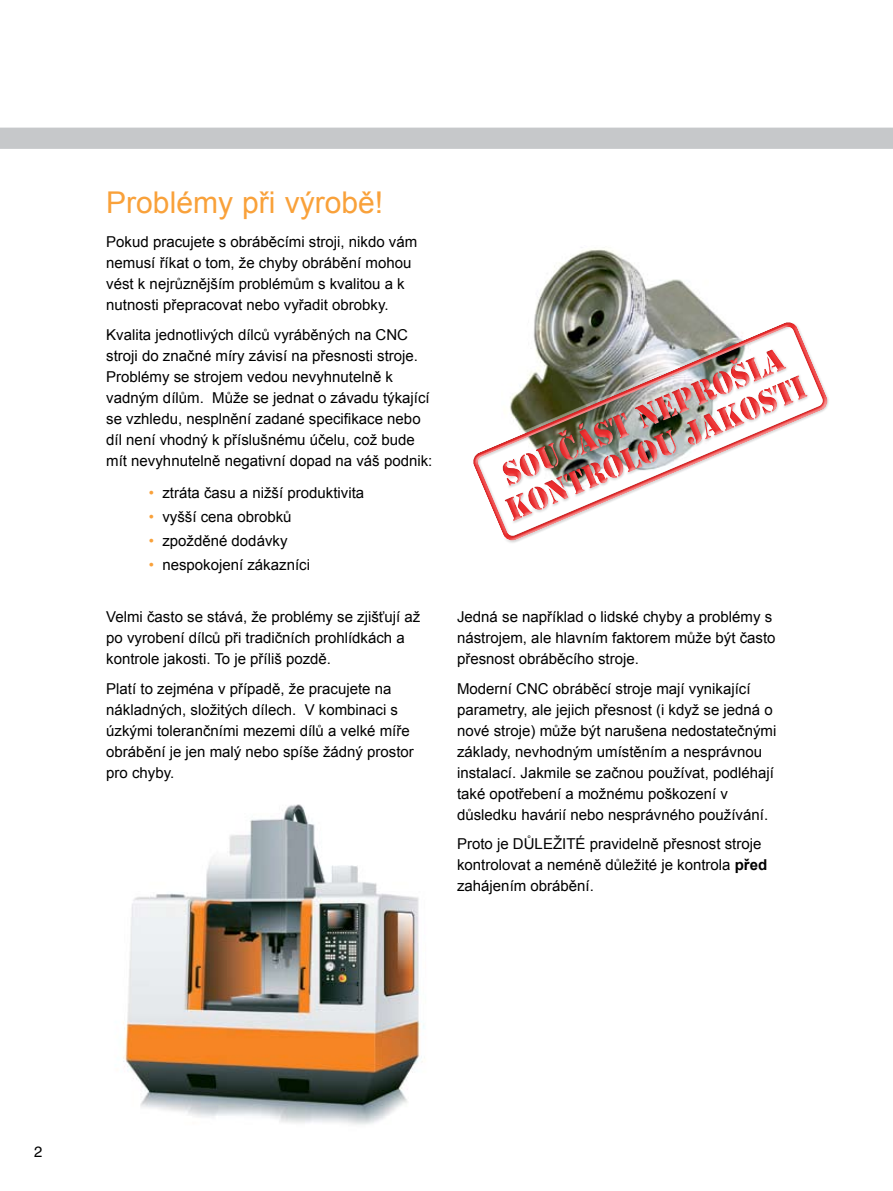
<style>
.page{position:relative;width:893px;height:1191px;background:#fff}
.page>*{position:absolute;margin:0;border:0;box-sizing:border-box;transform-origin:0 0}
.t1{font:30px "Arial";color:#f9a13a}
.t2{font:15px/21px "Arial";color:#000}
.t3{font:15px "Helvetica";color:#000}
.s1{color:#f9a13a}
.s2{font-weight:700}
</style>
<div class="page">
<img style="left:534px;top:247px;width:182px;height:68px">
<img style="left:123px;top:804px;width:302px;height:321px">
<div style="left:0;top:128px;width:893px;height:21px;background:#c6c8ca"></div>
<svg style="left:473px;top:315px;width:356px;height:228px"></svg>
<h1 class="t1" style="left:106px;top:183px;width:278px">Problémy při výrobě!</h1>
<p class="t2" style="left:106px;top:231px;width:312px">Pokud pracujete s obráběcími stroji, nikdo vám nemusí říkat o tom, že chyby obrábění mohou vést k nejrůznějším problémům s kvalitou a k nutnosti přepracovat nebo vyřadit obrobky.</p>
<p class="t2" style="left:106px;top:324px;width:328px">Kvalita jednotlivých dílců vyráběných na CNC stroji do značné míry závisí na přesnosti stroje.<br>Problémy se strojem vedou nevyhnutelně k vadným dílům. Může se jednat o závadu týkající se vzhledu, nesplnění zadané specifikace nebo díl není vhodný k příslušnému účelu, což bude mít nevyhnutelně negativní dopad na váš podnik:</p>
<p class="t2" style="left:149px;top:482px;width:217px"><span class="s1">•</span> ztráta času a nižší produktivita</p>
<p class="t2" style="left:149px;top:506px;width:144px"><span class="s1">•</span> vyšší cena obrobků</p>
<p class="t2" style="left:149px;top:530px;width:140px"><span class="s1">•</span> zpožděné dodávky</p>
<p class="t2" style="left:149px;top:554px;width:163px"><span class="s1">•</span> nespokojení zákazníci</p>
<p class="t2" style="left:106px;top:606px;width:316px">Velmi často se stává, že problémy se zjišťují až po vyrobení dílců při tradičních prohlídkách a kontrole jakosti. To je příliš pozdě.</p>
<p class="t2" style="left:106px;top:678px;width:309px">Platí to zejména v případě, že pracujete na nákladných, složitých dílech. V kombinaci s úzkými tolerančními mezemi dílů a velké míře obrábění je jen malý nebo spíše žádný prostor pro chyby.</p>
<p class="t2" style="left:457px;top:606px;width:320px">Jedná se například o lidské chyby a problémy s nástrojem, ale hlavním faktorem může být často přesnost obráběcího stroje.</p>
<p class="t2" style="left:457px;top:678px;width:321px">Moderní CNC obráběcí stroje mají vynikající parametry, ale jejich přesnost (i když se jedná o nové stroje) může být narušena nedostatečnými základy, nevhodným umístěním a nesprávnou instalací. Jakmile se začnou používat, podléhají také opotřebení a možnému poškození v důsledku havárií nebo nesprávného používání.</p>
<p class="t2" style="left:457px;top:833px;width:312px">Proto je DŮLEŽITÉ pravidelně přesnost stroje kontrolovat a neméně důležité je kontrola <span class="s2">před </span>zahájením obrábění.</p>
<p class="t3" style="left:34px;top:1143px;width:10px">2</p>
</div>
